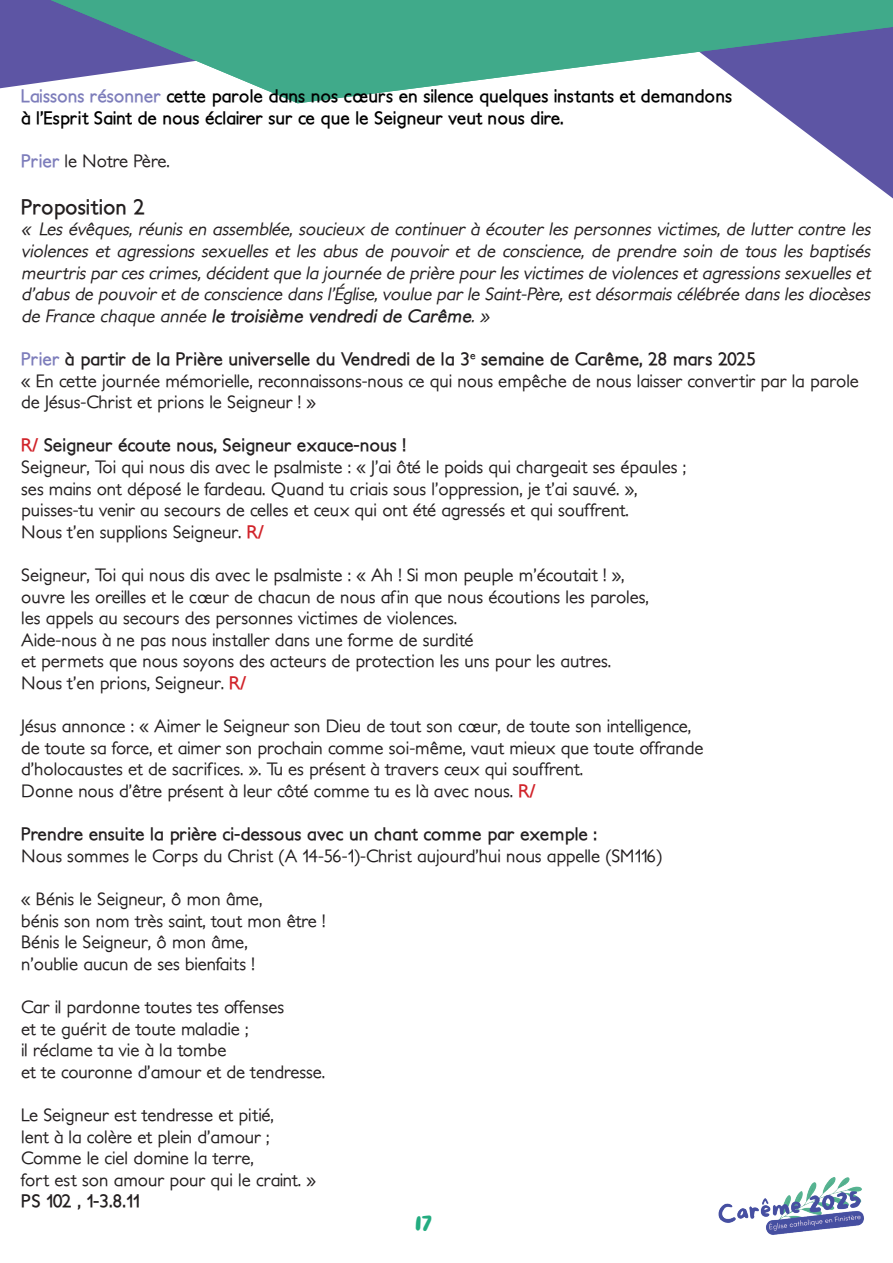
<style>
.page{position:relative;width:893px;height:1263px;background:#fff}
.page>*{position:absolute;margin:0;border:0;box-sizing:border-box;transform-origin:0 0}
.t1{font:700 21px "Petita";color:#231f20}
.t2{font:21px "More Sugar";color:#23ac80}
.t3{font:500 18px/21.6px "Petita";color:#231f20}
.t4{font:italic 500 18px/21.6px "Petita";color:#231f20;text-align:justify}
.t5{font:700 18px/21.6px "Petita";color:#000}
.t6{font:700 18px "Petita";color:#231f20}
.s1{color:#7d7dbb}
.s2{font-weight:700;color:#7d7dbb}
.s3{font-weight:700}
.s4{font-weight:700;color:#d1232a}
</style>
<div class="page">
<img style="left:718px;top:1177px;width:146px;height:58px">
<svg style="left:0;top:0;width:893px;height:198px"></svg>
<svg style="left:51px;top:0;width:842px;height:103px;fill:#40aa8a"></svg>
<p class="t5" style="left:21px;top:86px;width:712px"><span class="s1">Laissons résonner</span> cette parole dans nos cœurs en silence quelques instants et demandons à l’Esprit Saint de nous éclairer sur ce que le Seigneur veut nous dire.</p>
<p class="t3" style="left:21px;top:150px;width:150px"><span class="s2">Prier</span> le Notre Père.</p>
<p class="t1" style="left:21px;top:194px;width:125px">Proposition 2</p>
<p class="t4" style="left:21px;top:219px;width:855px">« Les évêques, réunis en assemblée, soucieux de continuer à écouter les personnes victimes, de lutter contre les violences et agressions sexuelles et les abus de pouvoir et de conscience, de prendre soin de tous les baptisés meurtrisparcescrimes,décidentque la journée de prière pourlesvictimesde violencesetagressionssexuelleset d’abusde pouvoiretde conscience dansl’Église,voulue parle Saint-Père,estdésormaiscélébrée danslesdiocèses de France chaque année <span class="s3">le troisième vendredi de Carême</span>. »</p>
<p class="t3" style="left:21px;top:348px;width:839px"><span class="s2">Prier</span> <span class="s3">à partir de la Prière universelle du Vendredi de la 3</span><sup>e</sup> <span class="s3">semaine de Carême, 28 mars 2025<br></span>« En cette journée mémorielle, reconnaissons-nous ce qui nous empêche de nous laisser convertir par la parole de Jésus-Christ et prions le Seigneur ! »</p>
<p class="t3" style="left:21px;top:435px;width:666px"><span class="s4">R/</span> <span class="s3">Seigneur écoute nous, Seigneur exauce-nous !<br></span>Seigneur, Toi qui nous dis avec le psalmiste : « J’ai ôté le poids qui chargeait ses épaules ; ses mains ont déposé le fardeau. Quand tu criais sous l’oppression, je t’ai sauvé. », puisses-tu venir au secours de celles et ceux qui ont été agressés et qui souffrent.<br>Nous t’en supplions Seigneur. <span class="s4">R/</span></p>
<p class="t3" style="left:21px;top:564px;width:629px">Seigneur, Toi qui nous dis avec le psalmiste : « Ah ! Si mon peuple m’écoutait ! », ouvre les oreilles et le cœur de chacun de nous afin que nous écoutions les paroles, les appels au secours des personnes victimes de violences.<br>Aide-nous à ne pas nous installer dans une forme de surdité<br>et permets que nous soyons des acteurs de protection les uns pour les autres.<br>Nous t’en prions, Seigneur. <span class="s4">R/</span></p>
<p class="t3" style="left:21px;top:716px;width:684px">Jésus annonce : « Aimer le Seigneur son Dieu de tout son cœur, de toute son intelligence, de toute sa force, et aimer son prochain comme soi-même, vaut mieux que toute offrande d’holocaustes et de sacrifices. ». Tu es présent à travers ceux qui souffrent.<br>Donne nous d’être présent à leur côté comme tu es là avec nous. <span class="s4">R/</span></p>
<p class="t6" style="left:21px;top:823px;width:577px">Prendre ensuite la prière ci-dessous avec un chant comme par exemple :</p>
<p class="t3" style="left:21px;top:845px;width:643px">Nous sommes le Corps du Christ (A 14-56-1)-Christ aujourd’hui nous appelle (SM116)</p>
<p class="t3" style="left:21px;top:888px;width:306px">« Bénis le Seigneur, ô mon âme,<br>bénis son nom très saint, tout mon être !<br>Bénis le Seigneur, ô mon âme,<br>n’oublie aucun de ses bienfaits !</p>
<p class="t3" style="left:21px;top:996px;width:305px">Car il pardonne toutes tes offenses<br>et te guérit de toute maladie ;<br>il réclame ta vie à la tombe<br>et te couronne d’amour et de tendresse.</p>
<p class="t3" style="left:21px;top:1104px;width:296px">Le Seigneur est tendresse et pitié,<br>lent à la colère et plein d’amour ; Comme le ciel domine la terre,<br>fort est son amour pour qui le craint. »</p>
<p class="t6" style="left:21px;top:1190px;width:120px">PS 102 , 1-3.8.11</p>
<p class="t2" style="left:415px;top:1206px;width:19px">17</p>
</div>
